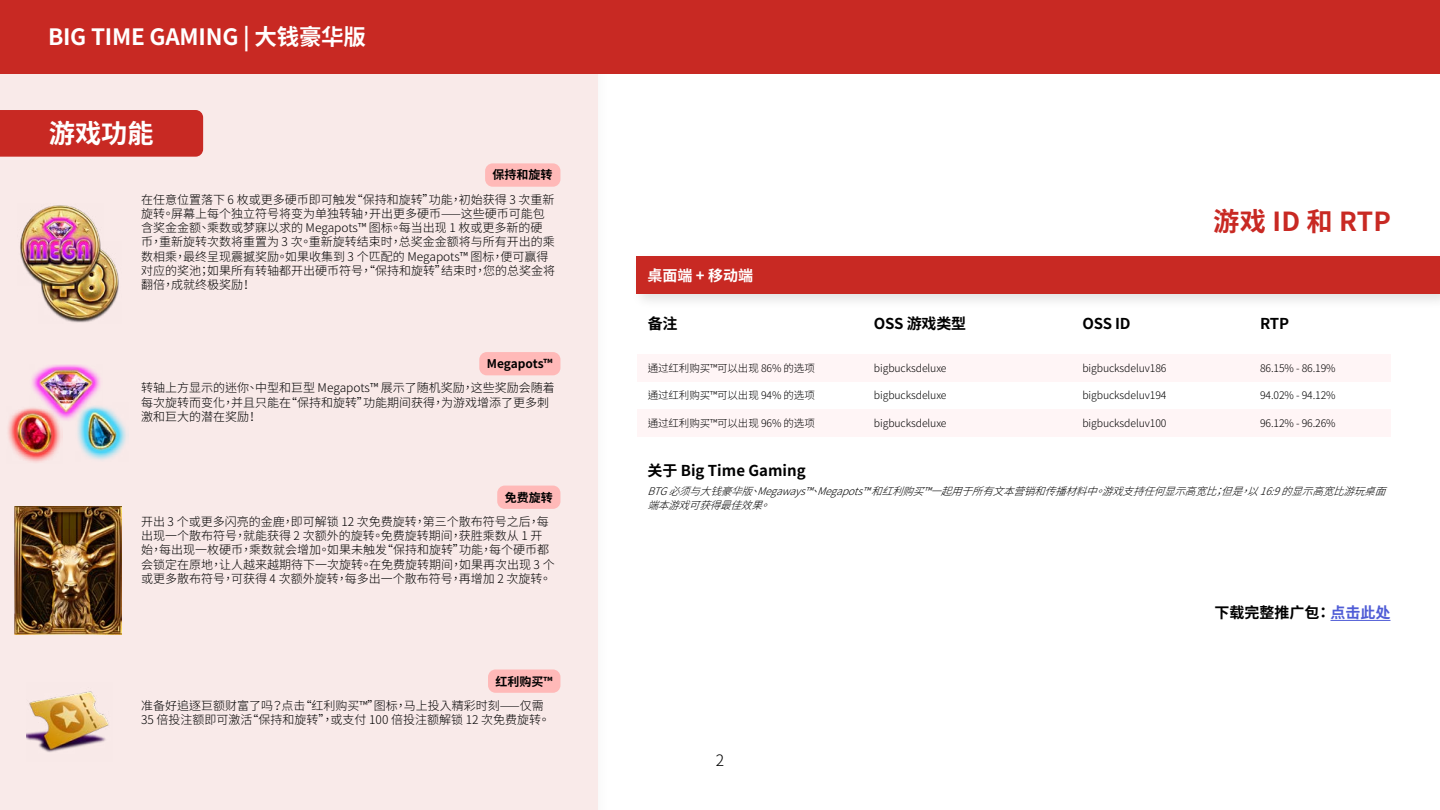
<style>
.page{position:relative;width:1440px;height:810px;background:#fff}
.page>*{position:absolute;margin:0;border:0;box-sizing:border-box;transform-origin:0 0}
.t1{font:700 26.25px "Noto Sans CJ Ktc";letter-spacing:.01em;color:#c82923}
.t2{font:700 26.25px "Noto Sans CJ Ktc";color:#fff}
.t3{font:700 22.5px "Noto Sans CJ Ktc";letter-spacing:-.01em;color:#fff}
.t4{font:300 15.75px "Noto Sans CJ Ktc";color:#000}
.t5{font:700 15px "Noto Sans CJ Ktc";color:#000}
.t6{font:700 15px "Noto Sans CJ Ktc";color:#fff}
.t7{font:300 12px/14.2px "Noto Sans CJ Ktc";color:#000}
.t8{font:700 12px "Noto Sans CJ Ktc";color:#000}
.t9{font:300 10.5px "Noto Sans CJ Ktc";letter-spacing:-.01em;color:#000}
.t10{font:italic 300 10.5px/13.5px "Noto Sans CJ Ktc";color:#000}
.s1{color:#4f5cd6}
</style>
<div class="page">
<div style="left:0;top:0;width:598px;height:810px;background:#f9eae9"></div>
<div style="left:637px;top:354px;width:753px;height:28px;background:#fff5f6"></div>
<div style="left:637px;top:410px;width:753px;height:27px;background:#fff5f6"></div>
<img style="left:27px;top:691px;width:82px;height:61px">
<img style="left:15px;top:506px;width:106px;height:129px">
<div style="left:497px;top:486px;width:63px;height:23px;background:#ffb9b8;border-radius:8px"></div>
<img style="left:41px;top:251px;width:78px;height:72px">
<img style="left:20px;top:205px;width:84px;height:80px">
<img style="left:8px;top:408px;width:55px;height:55px">
<img style="left:77px;top:407px;width:50px;height:53px">
<img style="left:29px;top:364px;width:74px;height:58px">
<div style="left:0;top:0;width:1440px;height:74px;background:#c82923"></div>
<div style="left:0;top:110px;width:203px;height:47px;background:#c82923"></div>
<div style="left:631px;top:251px;width:809px;height:58px;background:#000;opacity:.12"></div>
<div style="left:636px;top:256px;width:804px;height:38px;background:#c82923"></div>
<div style="left:485px;top:163px;width:75px;height:24px;background:#ffb9b8;border-radius:8px"></div>
<div style="left:479px;top:352px;width:81px;height:23px;background:#ffb9b8;border-radius:8px"></div>
<div style="left:488px;top:669px;width:72px;height:24px;background:#ffb9b8;border-radius:8px"></div>
<hr style="left:1331px;top:620px;width:60px;height:1px;background:#4f5cd6">
<h2 class="t3" style="left:48px;top:24px;width:320px">BIG TIME GAMING | 大钱豪华版</h2>
<h1 class="t2" style="left:49px;top:119px;width:106px">游戏功能</h1>
<p class="t8" style="left:493px;top:168px;width:61px">保持和旋转</p>
<p class="t7" style="left:141px;top:192px;width:415px">在任意位置落下 6 枚或更多硬币即可触发“保持和旋转”功能，初始获得 3 次重新旋转。屏幕上每个独立符号将变为单独转轴，开出更多硬币——这些硬币可能包含奖金金额、乘数或梦寐以求的 Megapots™ 图标。每当出现 1 枚或更多新的硬币，重新旋转次数将重置为 3 次。重新旋转结束时，总奖金金额将与所有开出的乘数相乘，最终呈现震撼奖励。如果收集到 3 个匹配的 Megapots™ 图标，便可赢得对应的奖池；如果所有转轴都开出硬币符号，“保持和旋转”结束时，您的总奖金将翻倍，成就终极奖励！</p>
<p class="t8" style="left:487px;top:357px;width:67px">Megapots™</p>
<p class="t7" style="left:141px;top:381px;width:415px">转轴上方显示的迷你、中型和巨型 Megapots™ 展示了随机奖励，这些奖励会随着每次旋转而变化，并且只能在“保持和旋转”功能期间获得，为游戏增添了更多刺激和巨大的潜在奖励！</p>
<p class="t8" style="left:505px;top:491px;width:49px">免费旋转</p>
<p class="t7" style="left:141px;top:515px;width:415px">开出 3 个或更多闪亮的金鹿，即可解锁 12 次免费旋转，第三个散布符号之后，每出现一个散布符号，就能获得 2 次额外的旋转。免费旋转期间，获胜乘数从 1 开始，每出现一枚硬币，乘数就会增加。如果未触发“保持和旋转”功能，每个硬币都会锁定在原地，让人越来越期待下一次旋转。在免费旋转期间，如果再次出现 3 个或更多散布符号，可获得 4 次额外旋转，每多出一个散布符号，再增加 2 次旋转。</p>
<p class="t8" style="left:495px;top:674px;width:59px">红利购买™</p>
<p class="t7" style="left:141px;top:699px;width:411px">准备好追逐巨额财富了吗？点击“红利购买™”图标，马上投入精彩时刻——仅需<br>35 倍投注额即可激活“保持和旋转”，或支付 100 倍投注额解锁 12 次免费旋转。</p>
<p class="t6" style="left:647px;top:267px;width:107px">桌面端 + 移动端</p>
<p class="t5" style="left:648px;top:315px;width:31px">备注</p>
<p class="t9" style="left:648px;top:362px;width:169px">通过红利购买™可以出现 86% 的选项</p>
<p class="t9" style="left:648px;top:390px;width:169px">通过红利购买™可以出现 94% 的选项</p>
<p class="t9" style="left:648px;top:417px;width:169px">通过红利购买™可以出现 96% 的选项</p>
<p class="t5" style="left:874px;top:315px;width:94px">OSS 游戏类型</p>
<p class="t9" style="left:874px;top:362px;width:74px">bigbucksdeluxe</p>
<p class="t9" style="left:874px;top:390px;width:74px">bigbucksdeluxe</p>
<p class="t9" style="left:874px;top:417px;width:74px">bigbucksdeluxe</p>
<h1 class="t1" style="left:1213px;top:207px;width:179px">游戏 ID 和 RTP</h1>
<p class="t5" style="left:1082px;top:316px;width:50px">OSS ID</p>
<p class="t9" style="left:1082px;top:362px;width:86px">bigbucksdeluv186</p>
<p class="t5" style="left:1260px;top:315px;width:31px">RTP</p>
<p class="t9" style="left:1260px;top:362px;width:77px">86.15% - 86.19%</p>
<p class="t9" style="left:1082px;top:390px;width:86px">bigbucksdeluv194</p>
<p class="t9" style="left:1260px;top:390px;width:77px">94.02% - 94.12%</p>
<p class="t9" style="left:1082px;top:417px;width:86px">bigbucksdeluv100</p>
<p class="t9" style="left:1260px;top:417px;width:77px">96.12% - 96.26%</p>
<p class="t5" style="left:647px;top:462px;width:160px">关于 Big Time Gaming</p>
<p class="t10" style="left:647px;top:485px;width:750px">BTG必须与大钱豪华版、Megaways™、Megapots™和红利购买™一起用于所有文本营销和传播材料中。游戏支持任何显示高宽比；但是，以16:9的显示高宽比游玩桌面端本游戏可获得最佳效果。</p>
<h3 class="t4" style="left:716px;top:751px;width:10px">2</h3>
<p class="t5" style="left:1215px;top:604px;width:177px">下载完整推广包： <span class="s1">点击此处</span></p>
</div>
